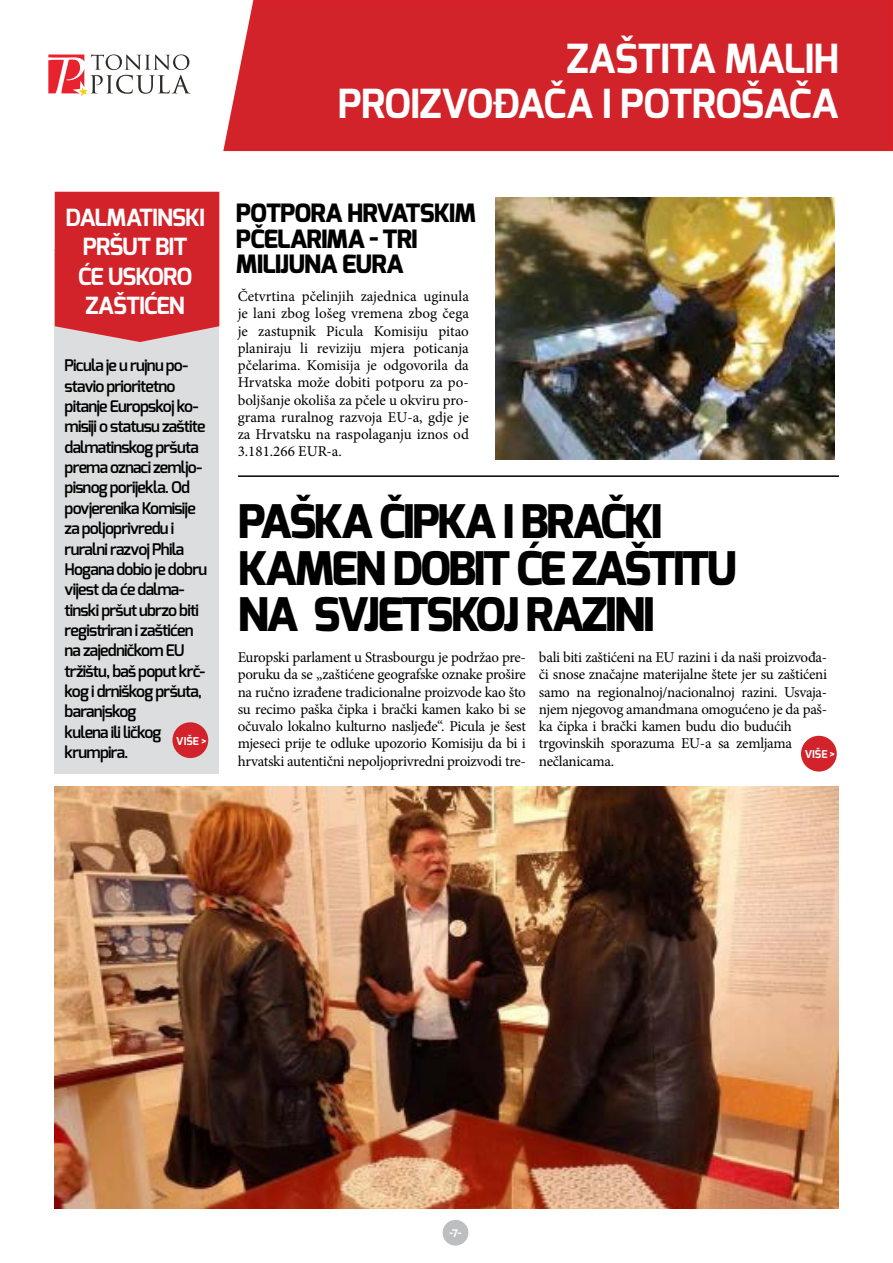
<style>
.page{position:relative;width:893px;height:1263px;background:#fff}
.page>*{position:absolute;margin:0;border:0;box-sizing:border-box;transform-origin:0 0}
.t1{font:800 46.2px/46.2px "Exo";letter-spacing:-.06em;color:#000}
.t2{font:700 40.05px "Exo";letter-spacing:-.03em;color:#fff}
.t3{font:800 25.2px/25.2px "Exo";letter-spacing:-.04em;color:#000}
.t4{font:700 23.55px/29.4px "Exo";letter-spacing:-.04em;color:#fff;text-align:center}
.t5{font:600 16.05px/20.4px "Exo";letter-spacing:-.05em;color:#000}
.t6{font:15px/17.2px "Minion Pro";letter-spacing:-.02em;color:#000;text-align:justify}
.t7{font:700 10.95px "Exo";color:#fff}
.t8{font:700 10.5px "Exo";color:#fff}
</style>
<div class="page">
<div style="left:223px;top:0;width:670px;height:152px;background:#d2232a"></div>
<div style="left:443px;top:1220px;width:25px;height:25px;background:#bcbec0;border-radius:50%"></div>
<svg style="left:48px;top:54px;width:142px;height:43px"></svg>
<div style="left:54px;top:250px;width:164px;height:524px;background:#dcddde"></div>
<svg style="left:54px;top:191px;width:166px;height:152px;background:#d33037"></svg>
<img style="left:55px;top:786px;width:784px;height:423px">
<img style="left:495px;top:198px;width:340px;height:262px">
<hr style="left:238px;top:475px;width:601px;height:2px;background:#000">
<div style="left:801px;top:736px;width:36px;height:35px;background:#d2232a;border-radius:50%"></div>
<div style="left:172px;top:722px;width:36px;height:36px;background:#d2232a;border-radius:50%"></div>
<h2 class="t2" style="left:566px;top:33px;width:69px">ZAŠTIT</h2>
<h2 class="t2" style="left:688px;top:33px;width:114px">A MALIH</h2>
<h2 class="t2" style="left:338px;top:78px;width:24px">PROIZVOĐAČA</h2>
<h2 class="t2" style="left:602px;top:78px;width:43px">I POTRO</h2>
<h2 class="t2" style="left:741px;top:78px;width:48px">ŠAČA</h2>
<h3 class="t4" style="left:66px;top:203px;width:141px">DALMATINSKI<br>PRŠUT BIT<br>ĆE USKORO<br>ZAŠTIĆEN</h3>
<p class="t5" style="left:65px;top:355px;width:144px">Picula je u rujnu po&shy;stavio prioritetno pitanje Europskoj ko&shy;misiji o statusu zaštite dalmatinskog pršuta prema oznaci zemljo&shy;pisnog porijekla. Od povjerenika Komisije za poljoprivredu i ruralni razvoj Phila<br>Hogana dobio je dobru vijest da će dalma&shy;tinski pršut ubrzo biti registriran i zaštićen na zajedničkom EU tržištu, baš poput krč&shy;kog i drniškog pršuta, baranjskog<br>kulena ili ličkog krumpira.</p>
<p class="t7" style="left:176px;top:734px;width:31px">VIŠE &gt;</p>
<h3 class="t3" style="left:236px;top:201px;width:242px">POTPORA HRVATSKIM<br>PČELARIMA - TRI<br>MILIJUNA EURA</h3>
<p class="t6" style="left:238px;top:288px;width:233px">Četvrtina pčelinjih zajednica uginula je lani zbog lošeg vremena zbog čega je zastupnik Picula Komisiju pitao planiraju li reviziju mjera poticanja pčelarima. Komisija je odgovorila da Hrvatska može dobiti potporu za po&shy;boljšanje okoliša za pčele u okviru pro&shy;grama ruralnog razvoja EU-a, gdje je za Hrvatsku na raspolaganju iznos od 3.181.266 EUR-a.</p>
<h1 class="t1" style="left:238px;top:499px;width:501px">PAŠKA ČIPKA I BRAČKI<br>KAMEN DOBIT ĆE ZAŠTITU<br>NA SVJETSKOJ RAZINI</h1>
<p class="t6" style="left:238px;top:649px;width:290px">Europski parlament u Strasbourgu je podržao pre&shy;poruku da se „zaštićene geografske oznake prošire na ručno izrađene tradicionalne proizvode kao što su recimo paška čipka i brački kamen kako bi se očuvalo lokalno kulturno nasljeđe“. Picula je šest mjeseci prije te odluke upozorio Komisiju da bi i hrvatski autentični nepoljoprivredni proizvodi tre-</p>
<p class="t6" style="left:539px;top:649px;width:290px;text-align:left">bali biti zaštićeni na EU razini i da naši proizvođa&shy;či snose značajne materijalne štete jer su zaštićeni samo na regionalnoj/nacionalnoj razini. Usvaja&shy;njem njegovog amandmana omogućeno je da paš&shy;ka čipka i brački kamen budu dio budućih trgovinskih sporazuma EU-a sa zemljama nečlanicama.</p>
<p class="t7" style="left:805px;top:747px;width:31px">VIŠE &gt;</p>
<p class="t8" style="left:449px;top:1226px;width:14px">-7-</p>
</div>
